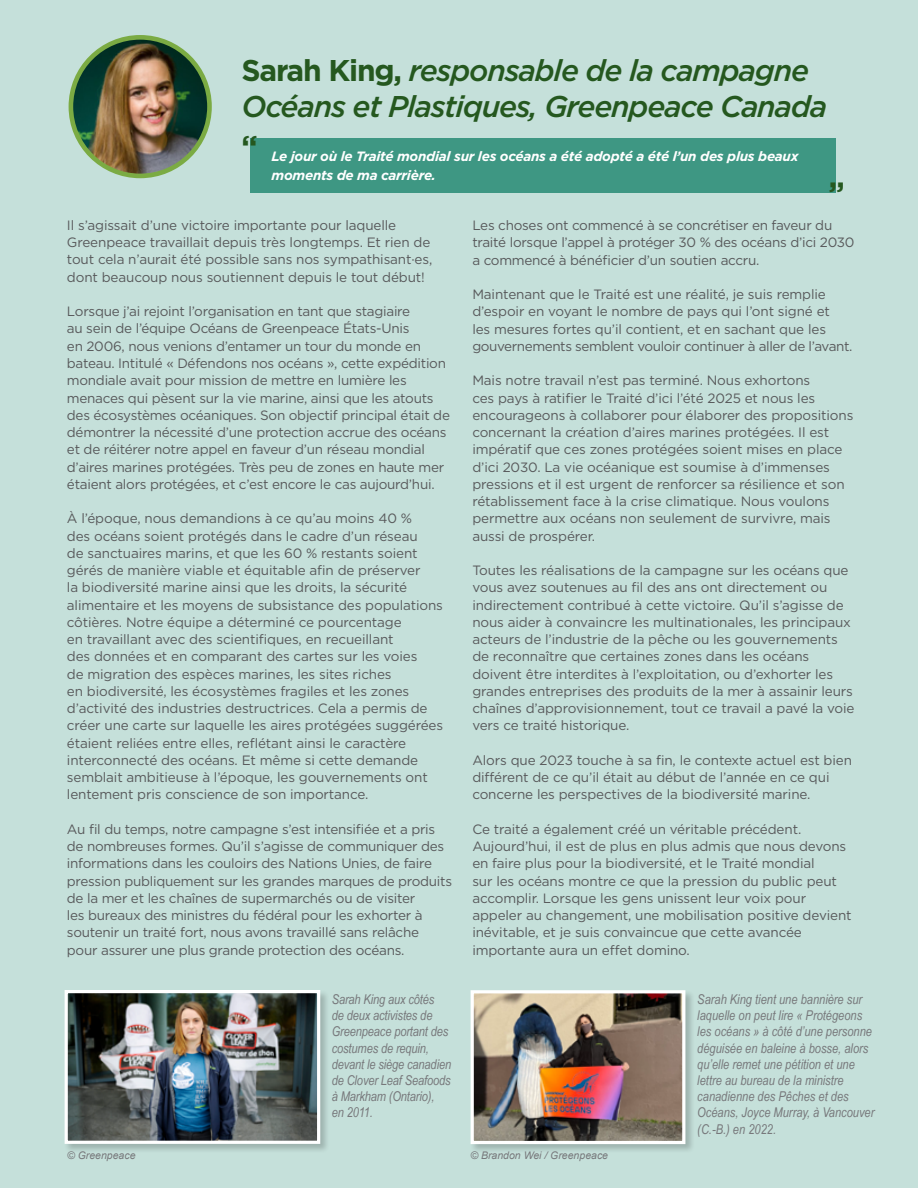
<style>
.page{position:relative;width:918px;height:1188px;background:#c5e0da}
.page>*{position:absolute;margin:0;border:0;box-sizing:border-box;transform-origin:0 0}
.t1{font:italic 500 30px/36px "Gotham";letter-spacing:-.04em;color:#25581f}
.t2{font:700 30px "Gotham";color:#25581f}
.t3{font:13.5px/17.2px "Gotham";letter-spacing:-.01em;color:#58595b}
.t4{font:italic 13.5px/16.2px "Arial Narrow";color:#77787b}
.t5{font:italic 700 13.5px/18.8px "Gotham";letter-spacing:-.02em;color:#fff}
.t6{font:italic 10.5px "Arial";color:#77787b}
.s1{font-weight:700;font-style:normal}
</style>
<div class="page">
<div style="left:65px;top:990px;width:265px;height:164px;background:#000;opacity:.2"></div>
<img style="left:69px;top:994px;width:247px;height:146px">
<div style="left:65px;top:990px;width:255px;height:154px;border:3px solid #fff"></div>
<div style="left:471px;top:990px;width:223px;height:164px;background:#000;opacity:.2"></div>
<img style="left:475px;top:994px;width:206px;height:146px">
<div style="left:471px;top:990px;width:214px;height:154px;border:3px solid #fff"></div>
<div style="left:250px;top:138px;width:586px;height:54px;background:#3e9783"></div>
<img style="left:71px;top:37px;width:138px;height:139px;border-radius:69px">
<div style="left:69px;top:35px;width:143px;height:143px;border:5px solid #7bab43;border-radius:50%"></div>
<h1 class="t1" style="left:242px;top:52px;width:587px"><span class="s1">Sarah King,</span> responsable de la campagne<br>Océans et Plastiques, Greenpeace Canada</h1>
<h1 class="t2" style="left:242px;top:127px;width:18px">“</h1>
<p class="t5" style="left:271px;top:147px;width:529px">Le jour où le Traité mondial sur les océans a été adopté a été l’un des plus beaux moments de ma carrière.</p>
<h1 class="t2" style="left:845px;top:202px;width:18px;rotate:-180deg">“</h1>
<p class="t3" style="left:67px;top:216px;width:367px">Il s’agissait d’une victoire importante pour laquelle Greenpeace travaillait depuis très longtemps. Et rien de tout cela n’aurait été possible sans nos sympathisant·es, dont beaucoup nous soutiennent depuis le tout début!</p>
<p class="t3" style="left:67px;top:303px;width:385px">Lorsque j’ai rejoint l’organisation en tant que stagiaire<br>au sein de l’équipe Océans de Greenpeace États-Unis<br>en 2006, nous venions d’entamer un tour du monde en bateau. Intitulé « Défendons nos océans », cette expédition mondiale avait pour mission de mettre en lumière les menaces qui pèsent sur la vie marine, ainsi que les atouts des écosystèmes océaniques. Son objectif principal était de démontrer la nécessité d’une protection accrue des océans et de réitérer notre appel en faveur d’un réseau mondial d’aires marines protégées. Très peu de zones en haute mer étaient alors protégées, et c’est encore le cas aujourd’hui.</p>
<p class="t3" style="left:67px;top:510px;width:378px">À l’époque, nous demandions à ce qu’au moins 40 %<br>des océans soient protégés dans le cadre d’un réseau<br>de sanctuaires marins, et que les 60 % restants soient gérés de manière viable et équitable afin de préserver<br>la biodiversité marine ainsi que les droits, la sécurité alimentaire et les moyens de subsistance des populations côtières. Notre équipe a déterminé ce pourcentage<br>en travaillant avec des scientifiques, en recueillant<br>des données et en comparant des cartes sur les voies<br>de migration des espèces marines, les sites riches<br>en biodiversité, les écosystèmes fragiles et les zones d’activité des industries destructrices. Cela a permis de créer une carte sur laquelle les aires protégées suggérées étaient reliées entre elles, reflétant ainsi le caractère interconnecté des océans. Et même si cette demande semblait ambitieuse à l’époque, les gouvernements ont lentement pris conscience de son importance.</p>
<p class="t3" style="left:67px;top:820px;width:387px">Au fil du temps, notre campagne s’est intensifiée et a pris de nombreuses formes. Qu’il s’agisse de communiquer des informations dans les couloirs des Nations Unies, de faire pression publiquement sur les grandes marques de produits de la mer et les chaînes de supermarchés ou de visiter<br>les bureaux des ministres du fédéral pour les exhorter à soutenir un traité fort, nous avons travaillé sans relâche pour assurer une plus grande protection des océans.</p>
<p class="t4" style="left:332px;top:991px;width:121px">Sarah King aux côtés<br>de deux activistes de<br>Greenpeace portant des costumes de requin, devant le siège canadien de Clover Leaf Seafoods à Markham (Ontario),<br>en 2011.</p>
<p class="t3" style="left:472px;top:216px;width:384px">Les choses ont commencé à se concrétiser en faveur du traité lorsque l’appel à protéger 30 % des océans d’ici 2030 a commencé à bénéficier d’un soutien accru.</p>
<p class="t3" style="left:472px;top:285px;width:382px">Maintenant que le Traité est une réalité, je suis remplie d’espoir en voyant le nombre de pays qui l’ont signé et<br>les mesures fortes qu’il contient, et en sachant que les gouvernements semblent vouloir continuer à aller de l’avant.</p>
<p class="t3" style="left:472px;top:372px;width:383px">Mais notre travail n’est pas terminé. Nous exhortons<br>ces pays à ratifier le Traité d’ici l’été 2025 et nous les encourageons à collaborer pour élaborer des propositions concernant la création d’aires marines protégées. Il est impératif que ces zones protégées soient mises en place d’ici 2030. La vie océanique est soumise à d’immenses pressions et il est urgent de renforcer sa résilience et son rétablissement face à la crise climatique. Nous voulons permettre aux océans non seulement de survivre, mais aussi de prospérer.</p>
<p class="t3" style="left:472px;top:561px;width:384px">Toutes les réalisations de la campagne sur les océans que vous avez soutenues au fil des ans ont directement ou indirectement contribué à cette victoire. Qu’il s’agisse de nous aider à convaincre les multinationales, les principaux acteurs de l’industrie de la pêche ou les gouvernements de reconnaître que certaines zones dans les océans doivent être interdites à l’exploitation, ou d’exhorter les grandes entreprises des produits de la mer à assainir leurs chaînes d’approvisionnement, tout ce travail a pavé la voie vers ce traité historique.</p>
<p class="t3" style="left:472px;top:751px;width:381px">Alors que 2023 touche à sa fin, le contexte actuel est bien différent de ce qu’il était au début de l’année en ce qui concerne les perspectives de la biodiversité marine.</p>
<p class="t3" style="left:472px;top:820px;width:381px">Ce traité a également créé un véritable précédent.<br>Aujourd’hui, il est de plus en plus admis que nous devons en faire plus pour la biodiversité, et le Traité mondial<br>sur les océans montre ce que la pression du public peut accomplir. Lorsque les gens unissent leur voix pour appeler au changement, une mobilisation positive devient inévitable, et je suis convaincue que cette avancée importante aura un effet domino.</p>
<p class="t4" style="left:697px;top:991px;width:179px">Sarah King tient une bannière sur laquelle on peut lire « Protégeons les océans » à côté d’une personne déguisée en baleine à bosse, alors qu’elle remet une pétition et une lettre au bureau de la ministre canadienne des Pêches et des<br>Océans, Joyce Murray, à Vancouver (C.-B.) en 2022.</p>
<p class="t6" style="left:67px;top:1148px;width:70px">© Greenpeace</p>
<p class="t6" style="left:470px;top:1148px;width:139px">© Brandon Wei / Greenpeace</p>
</div>
